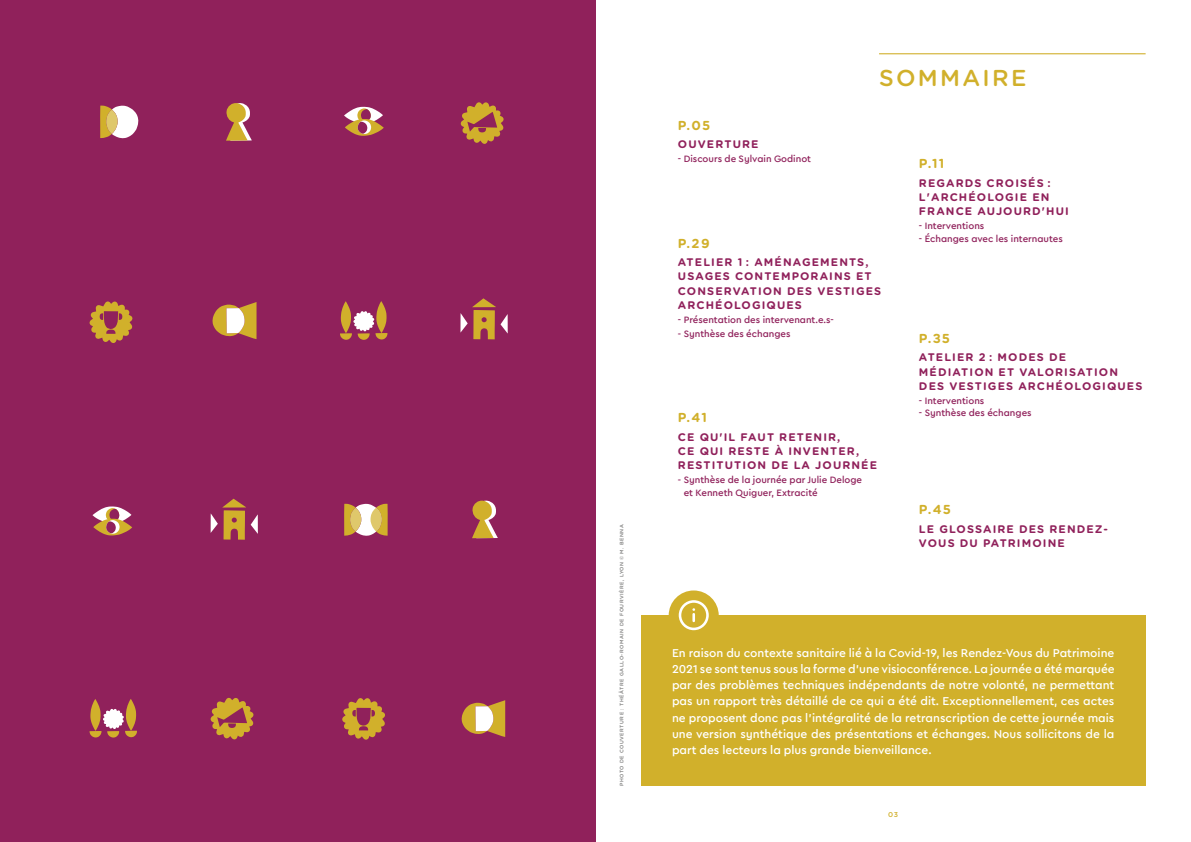
<style>
.page{position:relative;width:1191px;height:842px;background:#fff}
.page>*{position:absolute;margin:0;border:0;box-sizing:border-box;transform-origin:0 0}
.t1{font:500 23px "Gotham Rounded";letter-spacing:.1em;color:#d1b02b}
.t2{font:700 13px "Gotham Rounded";letter-spacing:.1em;color:#d1b02b}
.t3{font:500 12px/16.2px "Cera PRO";color:#fff;text-align:justify}
.t4{font:700 11px/14.3px "Gotham Rounded";letter-spacing:.1em;color:#90215b}
.t5{font:500 9.7px/12.5px "Cera PRO";color:#90215b}
.t6{font:500 7px "Gotham Rounded";color:#d1b02b}
.t7{font:500 5px "Gotham Rounded";letter-spacing:.1em;color:#7b7b7a}
</style>
<div class="page">
<div style="left:0;top:0;width:595px;height:842px;background:#90215b"></div>
<svg style="left:100px;top:106px;width:38px;height:32px"></svg>
<svg style="left:211px;top:499px;width:47px;height:41px"></svg>
<svg style="left:344px;top:504px;width:44px;height:32px"></svg>
<svg style="left:211px;top:698px;width:42px;height:41px"></svg>
<svg style="left:342px;top:698px;width:43px;height:42px"></svg>
<svg style="left:461px;top:102px;width:42px;height:42px"></svg>
<svg style="left:90px;top:301px;width:42px;height:42px"></svg>
<svg style="left:226px;top:103px;width:26px;height:38px"></svg>
<svg style="left:340px;top:301px;width:47px;height:39px"></svg>
<svg style="left:90px;top:699px;width:47px;height:38px"></svg>
<hr style="left:879px;top:53px;width:266px;height:1px;background:#d1b02b">
<svg style="left:212px;top:302px;width:44px;height:37px"></svg>
<svg style="left:461px;top:700px;width:44px;height:37px"></svg>
<svg style="left:344px;top:107px;width:40px;height:29px"></svg>
<svg style="left:93px;top:506px;width:39px;height:29px"></svg>
<svg style="left:472px;top:500px;width:26px;height:38px"></svg>
<div style="left:641px;top:615px;width:504px;height:171px;background:#d1b02b"></div>
<svg style="left:668px;top:590px;width:50px;height:40px"></svg>
<svg style="left:460px;top:298px;width:48px;height:41px"></svg>
<p class="t7" style="left:618px;top:786px;width:263px;rotate:-90deg">PHOTO DE COUVERTURE : THÉÂTRE GALLO-ROMAIN DE FOURVIÈRE, LYON © M. BENNA</p>
<h1 class="t1" style="left:879px;top:61px;width:149px">SOMMAIRE</h1>
<p class="t2" style="left:678px;top:116px;width:34px">P.05</p>
<p class="t4" style="left:678px;top:137px;width:82px">OUVERTURE</p>
<p class="t5" style="left:678px;top:152px;width:135px">- Discours de Sylvain Godinot</p>
<p class="t2" style="left:919px;top:154px;width:27px">P.11</p>
<p class="t4" style="left:919px;top:175px;width:151px">REGARDS CROISÉS :<br>L'ARCHÉOLOGIE EN<br>FRANCE AUJOURD'HUI</p>
<p class="t5" style="left:919px;top:219px;width:67px">- Interventions</p>
<p class="t5" style="left:919px;top:232px;width:145px">- Échanges avec les internautes</p>
<p class="t2" style="left:678px;top:233px;width:33px">P.29</p>
<p class="t4" style="left:678px;top:255px;width:205px">ATELIER 1 : AMÉNAGEMENTS,<br>USAGES CONTEMPORAINS ET<br>CONSERVATION DES VESTIGES<br>ARCHÉOLOGIQUES</p>
<p class="t5" style="left:678px;top:313px;width:157px">- Présentation des intervenant.e.s-</p>
<p class="t5" style="left:678px;top:327px;width:114px">- Synthèse des échanges</p>
<p class="t2" style="left:919px;top:329px;width:33px">P.35</p>
<p class="t4" style="left:919px;top:350px;width:225px">ATELIER 2 : MODES DE<br>MÉDIATION ET VALORISATION<br>DES VESTIGES ARCHÉOLOGIQUES</p>
<p class="t5" style="left:919px;top:394px;width:67px">- Interventions</p>
<p class="t5" style="left:919px;top:406px;width:114px">- Synthèse des échanges</p>
<p class="t2" style="left:678px;top:408px;width:31px">P.41</p>
<p class="t4" style="left:678px;top:429px;width:201px">CE QU'IL FAUT RETENIR,<br>CE QUI RESTE À INVENTER,<br>RESTITUTION DE LA JOURNÉE</p>
<p class="t5" style="left:683px;top:473px;width:180px;text-indent:-6px">- Synthèse de la journée par Julie Deloge et Kenneth Quiguer, Extracité</p>
<p class="t2" style="left:919px;top:500px;width:34px">P.45</p>
<p class="t4" style="left:919px;top:521px;width:190px">LE GLOSSAIRE DES RENDEZ-<br>VOUS DU PATRIMOINE</p>
<p class="t3" style="left:672px;top:644px;width:444px">En raison du contexte sanitaire lié à la Covid-19, les Rendez-Vous du Patrimoine 2021 se sont tenus sous la forme d’une visioconférence. La journée a été marquée par des problèmes techniques indépendants de notre volonté, ne permettant pas un rapport très détaillé de ce qui a été dit. Exceptionnellement, ces actes ne proposent donc pas l’intégralité de la retranscription de cette journée mais une version synthétique des présentations et échanges. Nous sollicitons de la part des lecteurs la plus grande bienveillance.</p>
<p class="t6" style="left:888px;top:809px;width:12px">03</p>
</div>
